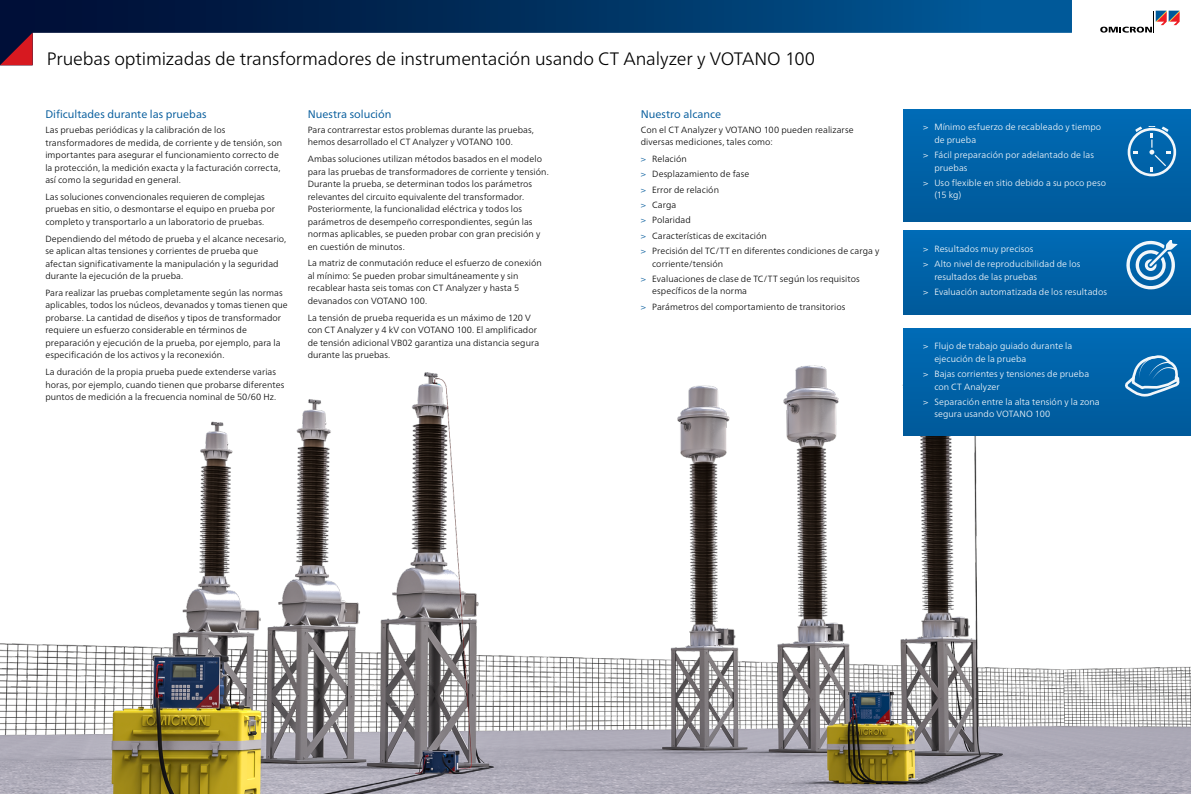
<style>
.page{position:relative;width:1191px;height:794px;background:#fff}
.page>*{position:absolute;margin:0;border:0;box-sizing:border-box;transform-origin:0 0}
.Content_-_Page_Headl{font:300 18px "Frutiger Neue LTW1 G";letter-spacing:-.01em;color:#000}
.Content_-_Headline_1{font:11px "Frutiger Neue LTW1 G";color:#00599a}
.Content_-_Normal{font:300 9px/12.5px "Frutiger Neue LTW1 G";letter-spacing:.01em;color:#000}
.t1{font:300 9px/12.5px "Frutiger Neue LTW1 G";letter-spacing:.01em;color:#fff}
.s1{color:#00599a}
</style>
<div class="page">
<svg style="left:1100px;top:11px;width:79px;height:22px"></svg>
<svg style="left:0;top:0;width:1071px;height:33px;background:#013263"></svg>
<svg style="left:0;top:33px;width:33px;height:32px"></svg>
<img style="left:0;top:365px;width:1191px;height:429px">
<div style="left:903px;top:109px;width:288px;height:112px;background:linear-gradient(to bottom,#006bb6,#005a9a)"></div>
<svg style="left:1127px;top:126px;width:49px;height:50px;background:#3383bc"></svg>
<div style="left:903px;top:231px;width:288px;height:83px;background:linear-gradient(to bottom,#006bb6,#005a9a)"></div>
<svg style="left:1126px;top:240px;width:51px;height:49px"></svg>
<div style="left:903px;top:328px;width:288px;height:107px;background:linear-gradient(to bottom,#006bb6,#005a9a)"></div>
<svg style="left:1123px;top:354px;width:57px;height:44px;background:#3583bb"></svg>
<p class="Content_-_Page_Headl" style="left:47px;top:48px;width:770px">Pruebas optimizadas de transformadores de instrumentación usando CT Analyzer y VOTANO 100</p>
<p class="Content_-_Headline_1" style="left:45px;top:107px;width:163px">Dificultades durante las pruebas</p>
<p class="Content_-_Normal" style="left:45px;top:124px;width:238px">Las pruebas periódicas y la calibración de los transformadores de medida, de corriente y de tensión, son importantes para asegurar el funcionamiento correcto de la protección, la medición exacta y la facturación correcta, así como la seguridad en general.</p>
<p class="Content_-_Normal" style="left:45px;top:190px;width:231px">Las soluciones convencionales requieren de complejas pruebas en sitio, o desmontarse el equipo en prueba por completo y transportarlo a un laboratorio de pruebas.</p>
<p class="Content_-_Normal" style="left:45px;top:232px;width:242px">Dependiendo del método de prueba y el alcance necesario, se aplican altas tensiones y corrientes de prueba que afectan significativamente la manipulación y la seguridad durante la ejecución de la prueba.</p>
<p class="Content_-_Normal" style="left:45px;top:286px;width:244px">Para realizar las pruebas completamente según las normas aplicables, todos los núcleos, devanados y tomas tienen que probarse. La cantidad de diseños y tipos de transformador requiere un esfuerzo considerable en términos de preparación y ejecución de la prueba, por ejemplo, para la especificación de los activos y la reconexión.</p>
<p class="Content_-_Normal" style="left:45px;top:366px;width:240px">La duración de la propia prueba puede extenderse varias horas, por ejemplo, cuando tienen que probarse diferentes puntos de medición a la frecuencia nominal de 50/60 Hz.</p>
<p class="Content_-_Headline_1" style="left:308px;top:107px;width:85px">Nuestra solución</p>
<p class="Content_-_Normal" style="left:308px;top:123px;width:228px">Para contrarrestar estos problemas durante las pruebas, hemos desarrollado el CT Analyzer y VOTANO 100.</p>
<p class="Content_-_Normal" style="left:308px;top:153px;width:243px">Ambas soluciones utilizan métodos basados en el modelo para las pruebas de transformadores de corriente y tensión.<br>Durante la prueba, se determinan todos los parámetros relevantes del circuito equivalente del transformador.<br>Posteriormente, la funcionalidad eléctrica y todos los parámetros de desempeño correspondientes, según las normas aplicables, se pueden probar con gran precisión y en cuestión de minutos.</p>
<p class="Content_-_Normal" style="left:308px;top:257px;width:236px">La matriz de conmutación reduce el esfuerzo de conexión al mínimo: Se pueden probar simultáneamente y sin recablear hasta seis tomas con CT Analyzer y hasta 5 devanados con VOTANO 100.</p>
<p class="Content_-_Normal" style="left:308px;top:311px;width:233px">La tensión de prueba requerida es un máximo de 120 V con CT Analyzer y 4 kV con VOTANO 100. El amplificador de tensión adicional VB02 garantiza una distancia segura durante las pruebas.</p>
<p class="Content_-_Headline_1" style="left:641px;top:107px;width:82px">Nuestro alcance</p>
<p class="Content_-_Normal" style="left:641px;top:123px;width:214px">Con el CT Analyzer y VOTANO 100 pueden realizarse diversas mediciones, tales como:</p>
<p class="Content_-_Normal" style="left:641px;top:153px;width:47px"><span class="s1">&gt;</span> Relación</p>
<p class="Content_-_Normal" style="left:641px;top:168px;width:110px"><span class="s1">&gt;</span> Desplazamiento de fase</p>
<p class="Content_-_Normal" style="left:641px;top:183px;width:80px"><span class="s1">&gt;</span> Error de relación</p>
<p class="Content_-_Normal" style="left:641px;top:199px;width:37px"><span class="s1">&gt;</span> Carga</p>
<p class="Content_-_Normal" style="left:641px;top:214px;width:52px"><span class="s1">&gt;</span> Polaridad</p>
<p class="Content_-_Normal" style="left:641px;top:229px;width:128px"><span class="s1">&gt;</span> Características de excitación</p>
<p class="Content_-_Normal" style="left:652px;top:245px;width:228px;text-indent:-11px"><span class="s1">&gt;</span> Precisión del TC/TT en diferentes condiciones de carga y corriente/tensión</p>
<p class="Content_-_Normal" style="left:652px;top:272px;width:209px;text-indent:-11px"><span class="s1">&gt;</span> Evaluaciones de clase de TC/TT según los requisitos específicos de la norma</p>
<p class="Content_-_Normal" style="left:641px;top:300px;width:206px"><span class="s1">&gt;</span> Parámetros del comportamiento de transitorios</p>
<p class="t1" style="left:934px;top:121px;width:168px;text-indent:-11px">&gt; Mínimo esfuerzo de recableado y tiempo de prueba</p>
<p class="t1" style="left:934px;top:149px;width:161px;text-indent:-11px">&gt; Fácil preparación por adelantado de las pruebas</p>
<p class="t1" style="left:934px;top:176px;width:173px;text-indent:-11px">&gt; Uso flexible en sitio debido a su poco peso (15 kg)</p>
<p class="t1" style="left:923px;top:242px;width:112px">&gt; Resultados muy precisos</p>
<p class="t1" style="left:934px;top:258px;width:148px;text-indent:-11px">&gt; Alto nivel de reproducibilidad de los resultados de las pruebas</p>
<p class="t1" style="left:923px;top:286px;width:186px">&gt; Evaluación automatizada de los resultados</p>
<p class="t1" style="left:934px;top:340px;width:139px;text-indent:-11px">&gt; Flujo de trabajo guiado durante la ejecución de la prueba</p>
<p class="t1" style="left:934px;top:367px;width:156px;text-indent:-11px">&gt; Bajas corrientes y tensiones de prueba con CT Analyzer</p>
<p class="t1" style="left:934px;top:395px;width:167px;text-indent:-11px">&gt; Separación entre la alta tensión y la zona segura usando VOTANO 100</p>
</div>
